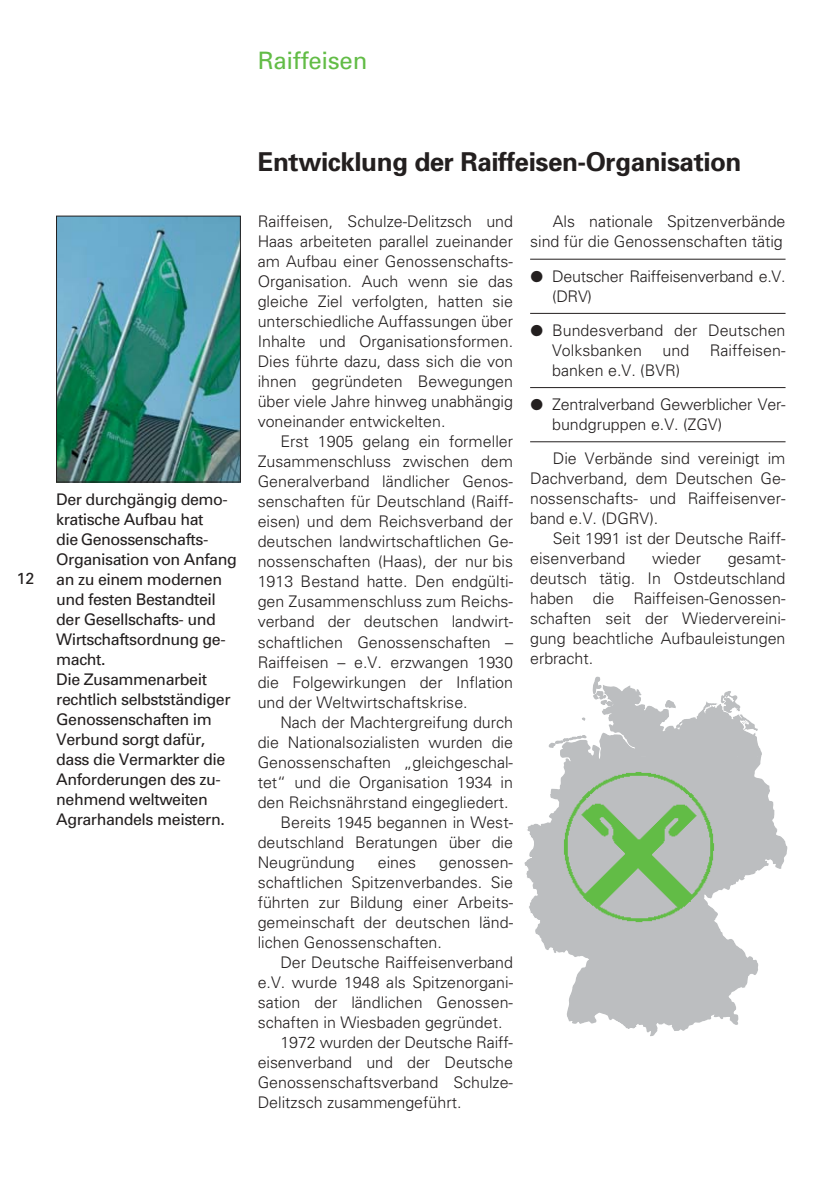
<style>
.page{position:relative;width:840px;height:1191px;background:#fff}
.page>*{position:absolute;margin:0;border:0;box-sizing:border-box;transform-origin:0 0}
.t1{font:700 26px "Univers";letter-spacing:-.015em;color:#231f1f}
.t2{font:24px "Univers";letter-spacing:-.01em;color:#62bc46}
.t3{font:300 16px/20px "Univers";color:#231f1f;text-align:justify}
.t4{font:16px/20px "Univers";letter-spacing:-.03em;color:#231f1f}
</style>
<div class="page">
<img style="left:58px;top:218px;width:180px;height:262px">
<div style="left:56px;top:216px;width:184px;height:266px;border:1px solid #231f1f"></div>
<svg style="left:524px;top:677px;width:262px;height:359px"></svg>
<img style="left:562px;top:771px;width:153px;height:153px">
<hr style="left:530px;top:259px;width:255px;height:1px;background:#231f1f">
<hr style="left:530px;top:313px;width:255px;height:1px;background:#231f1f">
<hr style="left:530px;top:387px;width:255px;height:1px;background:#231f1f">
<hr style="left:530px;top:441px;width:255px;height:1px;background:#231f1f">
<h2 class="t2" style="left:257px;top:51px;width:111px">Raiffeisen</h2>
<p class="t4" style="left:16px;top:570px;width:19px">12</p>
<p class="t4" style="left:56px;top:491px;width:182px">Der durchgängig demo&shy;kratische Aufbau hat<br>die Genossenschafts-<br>Organisation von Anfang an zu einem modernen und festen Bestandteil der Gesellschafts- und<br>Wirtschaftsordnung ge&shy;macht.<br>Die Zusammenarbeit rechtlich selbstständiger<br>Genossenschaften im<br>Verbund sorgt dafür, dass die Vermarkter die<br>Anforderungen des zu&shy;nehmend weltweiten<br>Agrarhandels meistern.</p>
<h1 class="t1" style="left:257px;top:152px;width:485px">Entwicklung der Raiffeisen-Organisation</h1>
<p class="t3" style="left:257px;top:213px;width:257px">Raiffeisen, Schulze-Delitzsch und Haas arbeiteten parallel zueinander am Aufbau einer Genossenschafts-Organisation. Auch wenn sie das gleiche Ziel verfolgten, hatten sie unterschiedliche Auffassungen über Inhalte und Organisationsformen.<br>Dies führte dazu, dass sich die von ihnen gegründeten Bewegungen über viele Jahre hinweg unabhängig voneinander entwickelten.</p>
<p class="t3" style="left:257px;top:433px;width:257px;text-indent:23px">Erst 1905 gelang ein formeller Zusammenschluss zwischen dem Generalverband ländlicher Genos&shy;senschaften für Deutschland (Raiff&shy;eisen) und dem Reichsverband der deutschen landwirtschaftlichen Ge&shy;nossenschaften (Haas), der nur bis 1913 Bestand hatte. Den endgülti&shy;gen Zusammenschluss zum Reichs&shy;verband der deutschen landwirt&shy;schaftlichen Genossenschaften – Raiffeisen – e.V. erzwangen 1930 die Folgewirkungen der Inflation und der Weltwirtschaftskrise.</p>
<p class="t3" style="left:280px;top:713px;width:234px">Nach der Machtergreifung durch</p>
<p class="t3" style="left:257px;top:733px;width:257px">die Nationalsozialisten wurden die</p>
<p class="t3" style="left:257px;top:753px;width:257px">Genossenschaften „gleichgeschal-</p>
<p class="t3" style="left:257px;top:773px;width:257px">tet“ und die Organisation 1934 in</p>
<p class="t3" style="left:257px;top:793px;width:252px">den Reichsnährstand eingegliedert.</p>
<p class="t3" style="left:280px;top:813px;width:234px">Bereits 1945 begannen in West-</p>
<p class="t3" style="left:257px;top:833px;width:257px">deutschland Beratungen über die</p>
<p class="t3" style="left:257px;top:853px;width:98px">Neugründung</p>
<p class="t3" style="left:377px;top:853px;width:40px">eines</p>
<p class="t3" style="left:257px;top:853px;width:257px;text-indent:181px">genossen&shy;schaftlichen Spitzenverbandes. Sie führten zur Bildung einer Arbeits&shy;gemeinschaft der deutschen länd&shy;lichen Genossenschaften.</p>
<p class="t3" style="left:280px;top:953px;width:234px">Der Deutsche Raiffeisenverband</p>
<p class="t3" style="left:257px;top:973px;width:257px">e.V. wurde 1948 als Spitzenorgani-</p>
<p class="t3" style="left:257px;top:993px;width:257px">sation der ländlichen Genossen-</p>
<p class="t3" style="left:257px;top:1013px;width:246px">schaften in Wiesbaden gegründet.</p>
<p class="t3" style="left:280px;top:1033px;width:234px">1972 wurden der Deutsche Raiff-</p>
<p class="t3" style="left:257px;top:1053px;width:257px">eisenverband und der Deutsche</p>
<p class="t3" style="left:257px;top:1073px;width:257px">Genossenschaftsverband Schulze-</p>
<p class="t3" style="left:257px;top:1093px;width:205px">Delitzsch zusammengeführt.</p>
<p class="t3" style="left:530px;top:213px;width:257px;text-align:right">Als nationale Spitzenverbände sind für die Genossenschaften tätig</p>
<p class="t3" style="left:552px;top:267px;width:235px">Deutscher Raiffeisenverband e.V. (DRV)</p>
<p class="t3" style="left:552px;top:321px;width:235px">Bundesverband der Deutschen<br>Volksbanken</p>
<p class="t3" style="left:662px;top:341px;width:28px">und</p>
<p class="t3" style="left:709px;top:341px;width:77px">Raiffeisen-</p>
<p class="t3" style="left:552px;top:354px;width:235px;line-height:34.2px">banken e.V. (BVR)<br>Zentralverband Gewerblicher Ver-</p>
<p class="t3" style="left:552px;top:408px;width:235px;line-height:34.2px">bundgruppen e.V. (ZGV)<br>Die Verbände sind vereinigt im</p>
<p class="t3" style="left:530px;top:470px;width:257px">Dachverband, dem Deutschen Ge&shy;nossenschafts- und Raiffeisenver&shy;band e.V. (DGRV).</p>
<p class="t3" style="left:530px;top:530px;width:257px;text-indent:23px">Seit 1991 ist der Deutsche Raiff&shy;eisenverband</p>
<p class="t3" style="left:651px;top:550px;width:50px">wieder</p>
<p class="t3" style="left:530px;top:550px;width:257px;text-indent:197px">gesamt&shy;deutsch tätig. In Ostdeutschland haben die Raiffeisen-Genossen&shy;schaften seit der Wiedervereini&shy;gung beachtliche Aufbauleistungen erbracht.</p>
</div>
